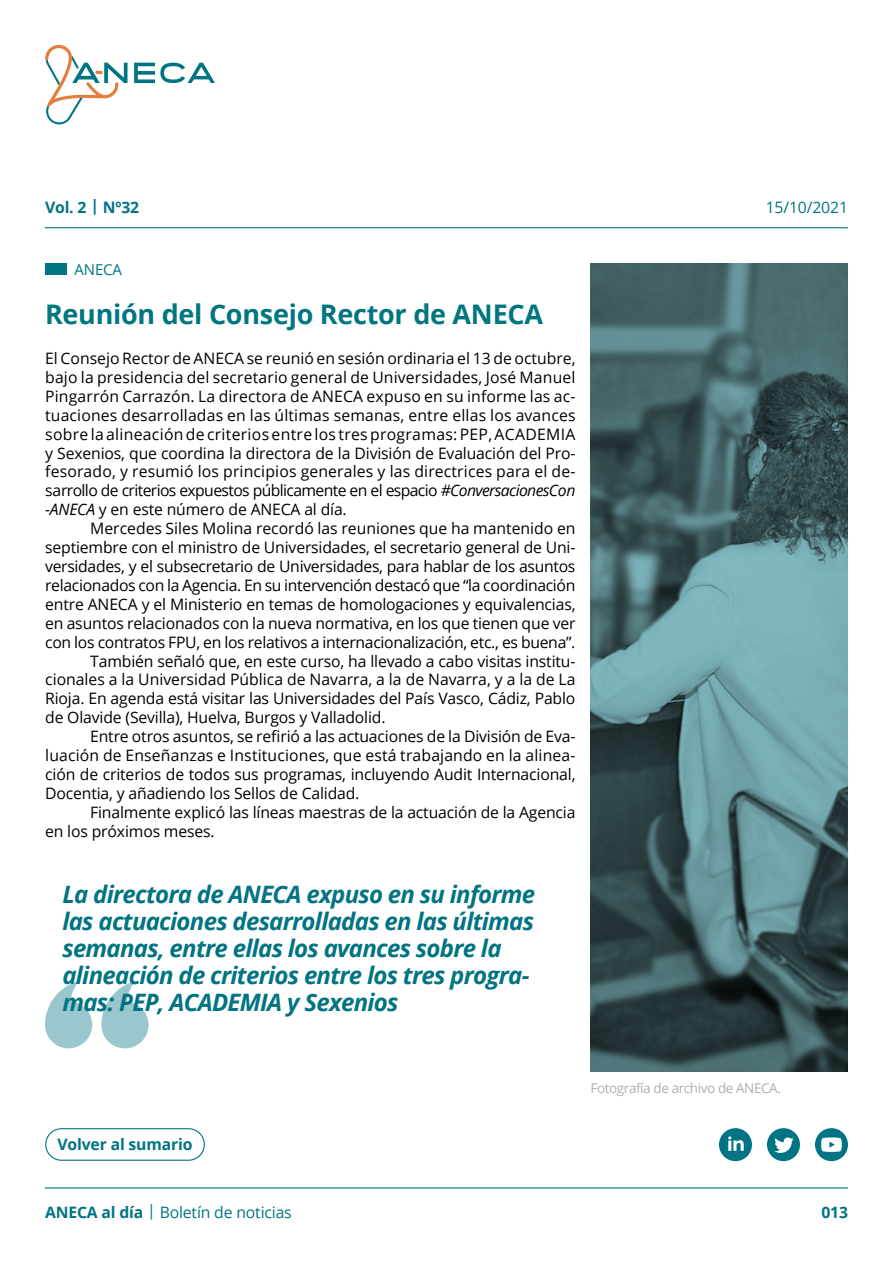
<style>
.page{position:relative;width:893px;height:1263px;background:#fff}
.page>*{position:absolute;margin:0;border:0;box-sizing:border-box;transform-origin:0 0}
.t1{font:700 27px "Open Sans";letter-spacing:-.01em;color:#007681}
.t2{font:italic 700 24px/27px "Open Sans";letter-spacing:-.03em;color:#007482}
.t3{font:15.75px/18.9px "Open Sans";letter-spacing:-.01em;color:#000;text-align:justify}
.t4{font:15.75px "Open Sans";letter-spacing:.01em;color:#000}
.t5{font:15.75px "Open Sans";letter-spacing:-.01em;color:#007482}
.t6{font:700 15.75px "Open Sans";letter-spacing:-.01em;color:#007482}
.t7{font:15px "Open Sans";letter-spacing:-.01em;color:#007482}
.t8{font:13.5px "Open Sans";letter-spacing:-.03em;color:#adaeaf}
.s1{font-style:italic}
.s2{font-weight:700}
</style>
<div class="page">
<hr style="left:45px;top:1187px;width:803px;height:1px;background:#007482">
<svg style="left:767px;top:1128px;width:33px;height:33px"></svg>
<svg style="left:719px;top:1128px;width:33px;height:33px"></svg>
<svg style="left:815px;top:1128px;width:33px;height:33px"></svg>
<div style="left:45px;top:1128px;width:160px;height:33px;border:1px solid #007681;border-radius:16px"></div>
<hr style="left:45px;top:227px;width:803px;height:1px;background:#007482">
<svg style="left:134px;top:63px;width:81px;height:20px"></svg>
<svg style="left:45px;top:45px;width:83px;height:80px"></svg>
<div style="left:45px;top:263px;width:21px;height:12px;background:#007482"></div>
<svg style="left:100px;top:981px;width:50px;height:208px"></svg>
<svg style="left:45px;top:981px;width:49px;height:208px"></svg>
<svg style="left:590px;top:263px;width:258px;height:808px;background:#4b6e72"></svg>
<p class="t6" style="left:45px;top:196px;width:96px">Vol. 2 | Nº32</p>
<p class="t5" style="left:766px;top:196px;width:84px">15/10/2021</p>
<p class="t7" style="left:75px;top:259px;width:49px">ANECA</p>
<h1 class="t1" style="left:45px;top:295px;width:500px">Reunión del Consejo Rector de ANECA</h1>
<p class="t3" style="left:45px;top:348px;width:532px">El Consejo Rector de ANECA se reunió en sesión ordinaria el 13 de octubre, bajo la presidencia del secretario general de Universidades, José Manuel Pingarrón Carrazón. La directora de ANECA expuso en su informe las ac&shy;tuaciones desarrolladas en las últimas semanas, entre ellas los avances sobre la alineación de criterios entre los tres programas: PEP, ACADEMIA y Sexenios, que coordina la directora de la División de Evaluación del Pro&shy;fesorado, y resumió los principios generales y las directrices para el de&shy;sarrollo de criterios expuestos públicamente en el espacio <span class="s1">#ConversacionesCon -ANECA</span> y en este número de ANECA al día.</p>
<p class="t3" style="left:90px;top:519px;width:487px">Mercedes Siles Molina recordó las reuniones que ha mantenido en</p>
<p class="t3" style="left:45px;top:537px;width:532px">septiembre con el ministro de Universidades, el secretario general de Uni-</p>
<p class="t3" style="left:45px;top:556px;width:532px">versidades, y el subsecretario de Universidades, para hablar de los asuntos</p>
<p class="t3" style="left:45px;top:575px;width:532px">relacionados con la Agencia. En su intervención destacó que “la coordinación</p>
<p class="t3" style="left:45px;top:594px;width:532px">entre ANECA y el Ministerio en temas de homologaciones y equivalencias,</p>
<p class="t3" style="left:45px;top:613px;width:532px">en asuntos relacionados con la nueva normativa, en los que tienen que ver</p>
<p class="t3" style="left:45px;top:632px;width:532px">con los contratos FPU, en los relativos a internacionalización, etc., es buena”.</p>
<p class="t3" style="left:90px;top:651px;width:487px">También señaló que, en este curso, ha llevado a cabo visitas institu-</p>
<p class="t3" style="left:45px;top:670px;width:532px">cionales a la Universidad Pública de Navarra, a la de Navarra, y a la de La</p>
<p class="t3" style="left:45px;top:689px;width:532px">Rioja. En agenda está visitar las Universidades del País Vasco, Cádiz, Pablo</p>
<p class="t3" style="left:45px;top:708px;width:342px">de Olavide (Sevilla), Huelva, Burgos y Valladolid.</p>
<p class="t3" style="left:90px;top:726px;width:487px">Entre otros asuntos, se refirió a las actuaciones de la División de Eva-</p>
<p class="t4" style="left:45px;top:744px;width:532px">luación de Enseñanzas e Instituciones, que está trabajando en la alinea-</p>
<p class="t3" style="left:45px;top:764px;width:532px">ción de criterios de todos sus programas, incluyendo Audit Internacional,</p>
<p class="t3" style="left:45px;top:783px;width:316px">Docentia, y añadiendo los Sellos de Calidad.</p>
<p class="t3" style="left:90px;top:802px;width:487px">Finalmente explicó las líneas maestras de la actuación de la Agencia</p>
<p class="t3" style="left:45px;top:821px;width:171px">en los próximos meses.</p>
<h2 class="t2" style="left:62px;top:880px;width:474px">La directora de ANECA expuso en su informe las actuaciones desarrolladas en las últimas semanas, entre ellas los avances sobre la alineación de criterios entre los tres progra&shy;mas: PEP, ACADEMIA y Sexenios</h2>
<p class="t6" style="left:57px;top:1133px;width:137px">Volver al sumario</p>
<p class="t8" style="left:590px;top:1078px;width:192px">Fotografía de archivo de ANECA.</p>
<p class="t5" style="left:45px;top:1201px;width:248px"><span class="s2">ANECA al día</span> | Boletín de noticias</p>
<p class="t6" style="left:821px;top:1201px;width:28px">013</p>
</div>
